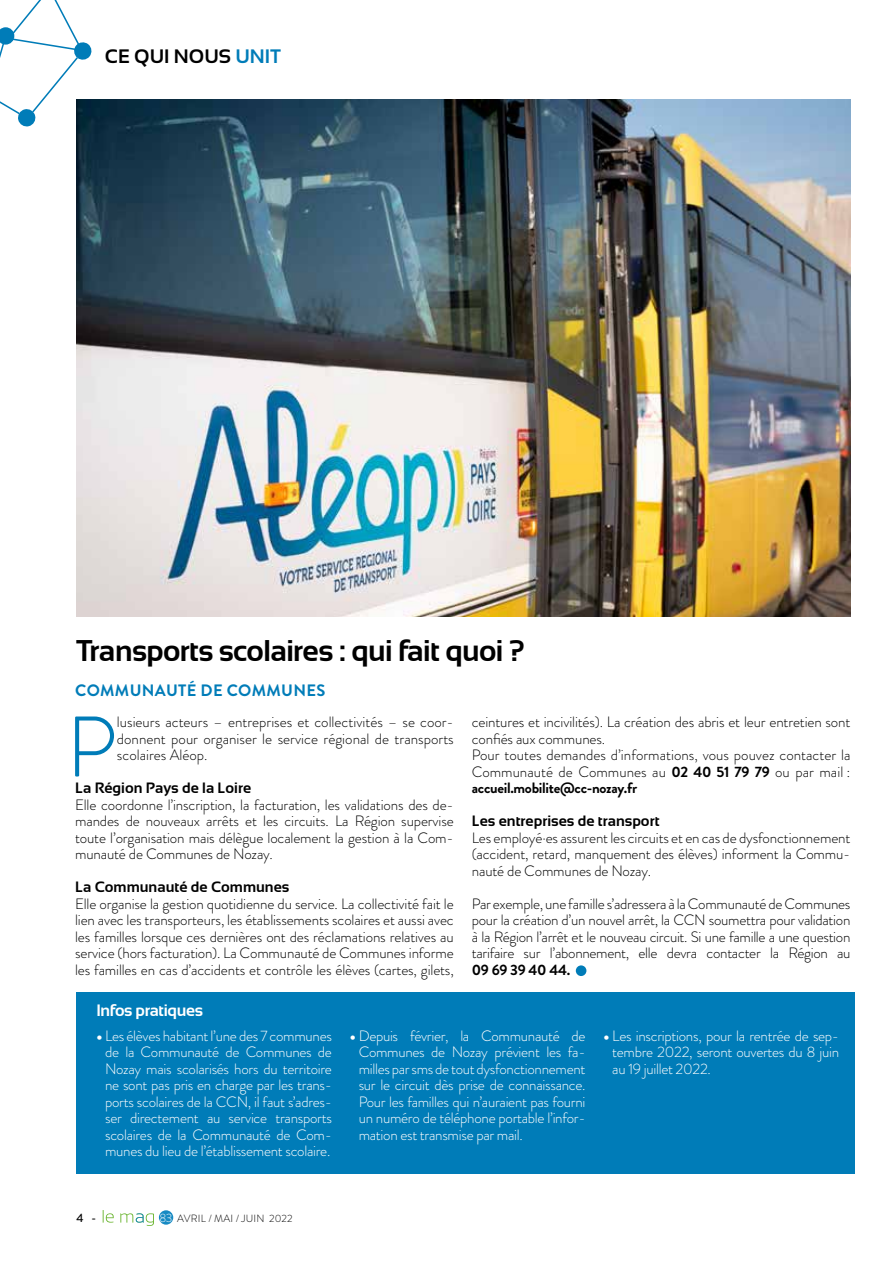
<style>
.page{position:relative;width:893px;height:1263px;background:#fff}
.page>*{position:absolute;margin:0;border:0;box-sizing:border-box;transform-origin:0 0}
.t1{font:300 85.65px "Brandon Grotesque";color:#007cb8}
.t2{font:700 30px "Sansation";letter-spacing:-.02em;color:#000}
.t3{font:700 19.5px "Sansation";color:#000}
.t4{font:700 16.5px "Brandon Grotesque";letter-spacing:.02em;color:#007cb8}
.t5{font:700 16.5px "Sansation";letter-spacing:-.02em;color:#fff}
.t6{font:300 15px/16.5px "Brandon Grotesque";letter-spacing:-.01em;color:#000;text-align:justify}
.t7{font:300 15px/16.5px "Brandon Grotesque";letter-spacing:-.02em;color:#fff;text-align:justify}
.t8{font:700 15px "Sansation";color:#000}
.t9{font:700 15px "Brandon Grotesque";letter-spacing:-.02em;color:#000}
.t10{font:500 12px "Brandon Grotesque";color:#000}
.t11{font:300 10.5px "Brandon Grotesque";letter-spacing:.02em;color:#000}
.s1{color:#007cb8}
.s2{font-weight:700}
.s3{font-weight:900}
.s4{font-size:12px;color:#fff}
</style>
<div class="page">
<svg style="left:0;top:0;width:93px;height:127px"></svg>
<div style="left:159px;top:1210px;width:14px;height:15px;background:#178ac3;border-radius:50%"></div>
<svg style="left:103px;top:1210px;width:51px;height:16px"></svg>
<div style="left:576px;top:965px;width:10px;height:11px;background:#007cb8;border-radius:50%"></div>
<div style="left:77px;top:992px;width:778px;height:182px;background:#007cb8"></div>
<img style="left:77px;top:100px;width:773px;height:517px">
<h3 class="t3" style="left:105px;top:45px;width:177px">CE QUI NOUS <span class="s1">UNIT</span></h3>
<h2 class="t2" style="left:77px;top:634px;width:450px">Transports scolaires : qui fait quoi ?</h2>
<p class="t4" style="left:75px;top:679px;width:252px">COMMUNAUTÉ DE COMMUNES</p>
<h1 class="t1" style="left:66px;top:688px;width:52px">P</h1>
<p class="t6" style="left:117px;top:714px;width:338px">lusieurs acteurs – entreprises et collectivités – se coor&shy;donnent pour organiser le service régional de transports scolaires Aléop.</p>
<p class="t8" style="left:75px;top:779px;width:178px">La Région Pays de la Loire</p>
<p class="t6" style="left:75px;top:796px;width:380px">Elle coordonne l’inscription, la facturation, les validations des de&shy;mandes de nouveaux arrêts et les circuits. La Région supervise toute l’organisation mais délègue localement la gestion à la Com&shy;munauté de Communes de Nozay.</p>
<p class="t8" style="left:75px;top:878px;width:216px">La Communauté de Communes</p>
<p class="t6" style="left:75px;top:895px;width:380px">Elle organise la gestion quotidienne du service. La collectivité fait le lien avec les transporteurs, les établissements scolaires et aussi avec les familles lorsque ces dernières ont des réclamations relatives au service (hors facturation). La Communauté de Communes informe les familles en cas d’accidents et contrôle les élèves (cartes, gilets,</p>
<p class="t6" style="left:472px;top:714px;width:380px;text-align:left">ceintures et incivilités). La création des abris et leur entretien sont confiés aux communes.<br>Pour toutes demandes d’informations, vous pouvez contacter la Communauté de Communes au <span class="s2">02 40 51 79 79</span> ou par mail : <span class="s2">accueil.mobilite@cc-nozay.fr</span></p>
<p class="t8" style="left:472px;top:812px;width:189px">Les entreprises de transport</p>
<p class="t6" style="left:472px;top:829px;width:380px">Les employé·es assurent les circuits et en cas de dysfonctionnement (accident, retard, manquement des élèves) informent la Commu&shy;nauté de Communes de Nozay.</p>
<p class="t6" style="left:472px;top:895px;width:380px">Par exemple, une famille s’adressera à la Communauté de Communes pour la création d’un nouvel arrêt, la CCN soumettra pour validation à la Région l’arrêt et le nouveau circuit. Si une famille a une question tarifaire sur l’abonnement, elle devra contacter la Région au</p>
<p class="t9" style="left:472px;top:959px;width:100px">09 69 39 40 44.</p>
<p class="t5" style="left:96px;top:1001px;width:108px">Infos pratiques</p>
<p class="t7" style="left:96px;top:1027px;width:237px;text-align:center"><span class="s3">•</span> Les élèves habitant l’une des 7 communes de la Communauté de Communes de Nozay mais scolarisés hors du territoire ne sont pas pris en charge par les trans&shy;ports scolaires de la CCN, il faut s’adres&shy;ser directement au service transports scolaires de la Communauté de Com&shy;munes du lieu de l’établissement scolaire.</p>
<p class="t7" style="left:359px;top:1027px;width:228px;text-indent:-9px"><span class="s3">•</span> Depuis février, la Communauté de Communes de Nozay prévient les fa&shy;milles par sms de tout dysfonctionnement sur le circuit dès prise de connaissance.<br>Pour les familles qui n’auraient pas fourni un numéro de téléphone portable l’infor&shy;mation est transmise par mail.</p>
<p class="t7" style="left:612px;top:1027px;width:228px;text-indent:-9px"><span class="s3">•</span> Les inscriptions, pour la rentrée de sep&shy;tembre 2022, seront ouvertes du 8 juin au 19 juillet 2022.</p>
<p class="t10" style="left:77px;top:1210px;width:21px">4 -</p>
<p class="t11" style="left:160px;top:1211px;width:134px"><span class="s4">83</span> AVRIL / MAI / JUIN 2022</p>
</div>
